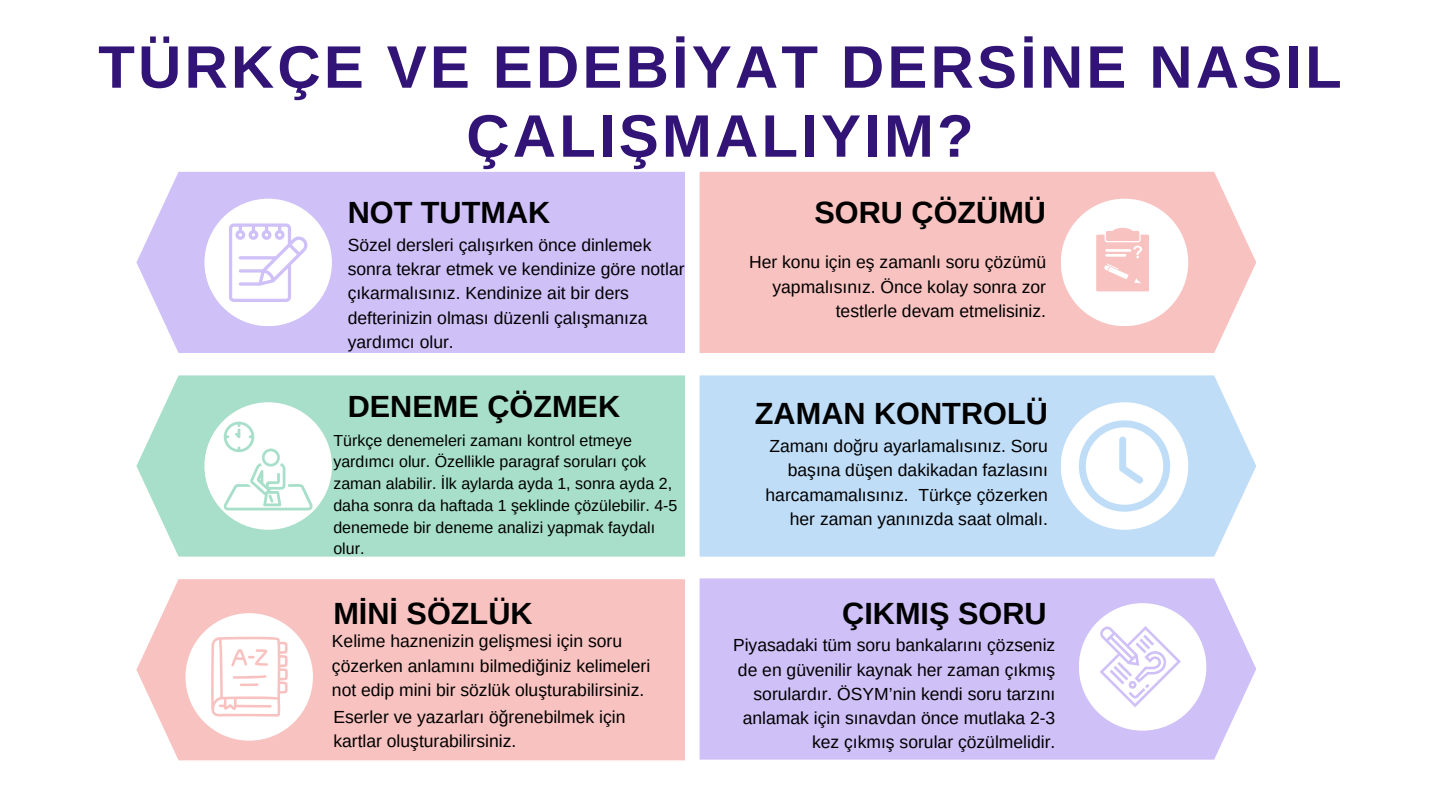
<style>
.page{position:relative;width:1440px;height:810px;background:#fff}
.page>*{position:absolute;margin:0;border:0;box-sizing:border-box;transform-origin:0 0}
.t1{font:700 60px/69px "Arimo";letter-spacing:.055em;color:#311476;text-align:center}
.t2{font:700 30.7px "Arimo";color:#000}
.t3{font:17.5px/24.3px "Arimo";color:#000}
.t4{font:16px/21.8px "Arimo";color:#000}
</style>
<div class="page">
<div style="left:136px;top:172px;width:549px;height:181px;background:#cfc0f8"></div>
<div style="left:136px;top:375px;width:549px;height:182px;background:#a8dfca"></div>
<div style="left:700px;top:172px;width:556px;height:181px;background:#f8c2c0"></div>
<div style="left:700px;top:375px;width:556px;height:182px;background:#c0ddf8"></div>
<div style="left:204px;top:199px;width:128px;height:127px;background:#fff;border-radius:50%"></div>
<div style="left:204px;top:402px;width:128px;height:128px;background:#fff;border-radius:50%"></div>
<div style="left:1061px;top:402px;width:127px;height:128px;background:#fff;border-radius:50%"></div>
<div style="left:1061px;top:199px;width:127px;height:127px;background:#fff;border-radius:50%"></div>
<svg style="left:1079px;top:420px;width:91px;height:92px"></svg>
<svg style="left:1096px;top:228px;width:53px;height:63px;background:#f9ccca"></svg>
<svg style="left:229px;top:223px;width:78px;height:79px"></svg>
<svg style="left:224px;top:422px;width:89px;height:88px"></svg>
<div style="left:136px;top:579px;width:549px;height:181px;background:#f8c2c0"></div>
<div style="left:700px;top:578px;width:556px;height:182px;background:#cfc0f8"></div>
<div style="left:185px;top:613px;width:128px;height:128px;background:#fff;border-radius:50%"></div>
<div style="left:1079px;top:603px;width:127px;height:128px;background:#fff;border-radius:50%"></div>
<svg style="left:211px;top:637px;width:77px;height:80px"></svg>
<svg style="left:1100px;top:626px;width:81px;height:81px"></svg>
<p class="t1" style="left:98px;top:32px;width:1245px">TÜRKÇE VE EDEBİYAT DERSİNE NASIL<br>ÇALIŞMALIYIM?</p>
<p class="t2" style="left:348px;top:195px;width:204px">NOT TUTMAK</p>
<p class="t3" style="left:348px;top:233px;width:338px">Sözel dersleri çalışırken önce dinlemek sonra tekrar etmek ve kendinize göre notlar çıkarmalısınız. Kendinize ait bir ders defterinizin olması düzenli çalışmanıza yardımcı olur.</p>
<p class="t2" style="left:814px;top:195px;width:233px">SORU ÇÖZÜMÜ</p>
<p class="t3" style="left:749px;top:250px;width:298px;text-align:right">Her konu için eş zamanlı soru çözümü yapmalısınız. Önce kolay sonra zor testlerle devam etmelisiniz.</p>
<p class="t2" style="left:348px;top:389px;width:274px">DENEME ÇÖZMEK</p>
<p class="t2" style="left:755px;top:396px;width:294px">ZAMAN KONTROLÜ</p>
<p class="t4" style="left:333px;top:429px;width:346px">Türkçe denemeleri zamanı kontrol etmeye yardımcı olur. Özellikle paragraf soruları çok zaman alabilir. İlk aylarda ayda 1, sonra ayda 2, daha sonra da haftada 1 şeklinde çözülebilir. 4-5 denemede bir deneme analizi yapmak faydalı olur.</p>
<p class="t3" style="left:766px;top:434px;width:284px;text-align:right">Zamanı doğru ayarlamalısınız. Soru başına düşen dakikadan fazlasını harcamamalısınız. Türkçe çözerken her zaman yanınızda saat olmalı.</p>
<p class="t2" style="left:333px;top:596px;width:201px">MİNİ SÖZLÜK</p>
<p class="t2" style="left:842px;top:596px;width:206px">ÇIKMIŞ SORU</p>
<p class="t3" style="left:332px;top:629px;width:320px">Kelime haznenizin gelişmesi için soru çözerken anlamını bilmediğiniz kelimeleri not edip mini bir sözlük oluşturabilirsiniz.</p>
<p class="t3" style="left:333px;top:705px;width:294px;line-height:24px">Eserler ve yazarları öğrenebilmek için kartlar oluşturabilirsiniz.</p>
<p class="t3" style="left:733px;top:633px;width:324px;text-align:right">Piyasadaki tüm soru bankalarını çözseniz de en güvenilir kaynak her zaman çıkmış sorulardır. ÖSYM’nin kendi soru tarzını anlamak için sınavdan önce mutlaka 2-3 kez çıkmış sorular çözülmelidir.</p>
</div>
